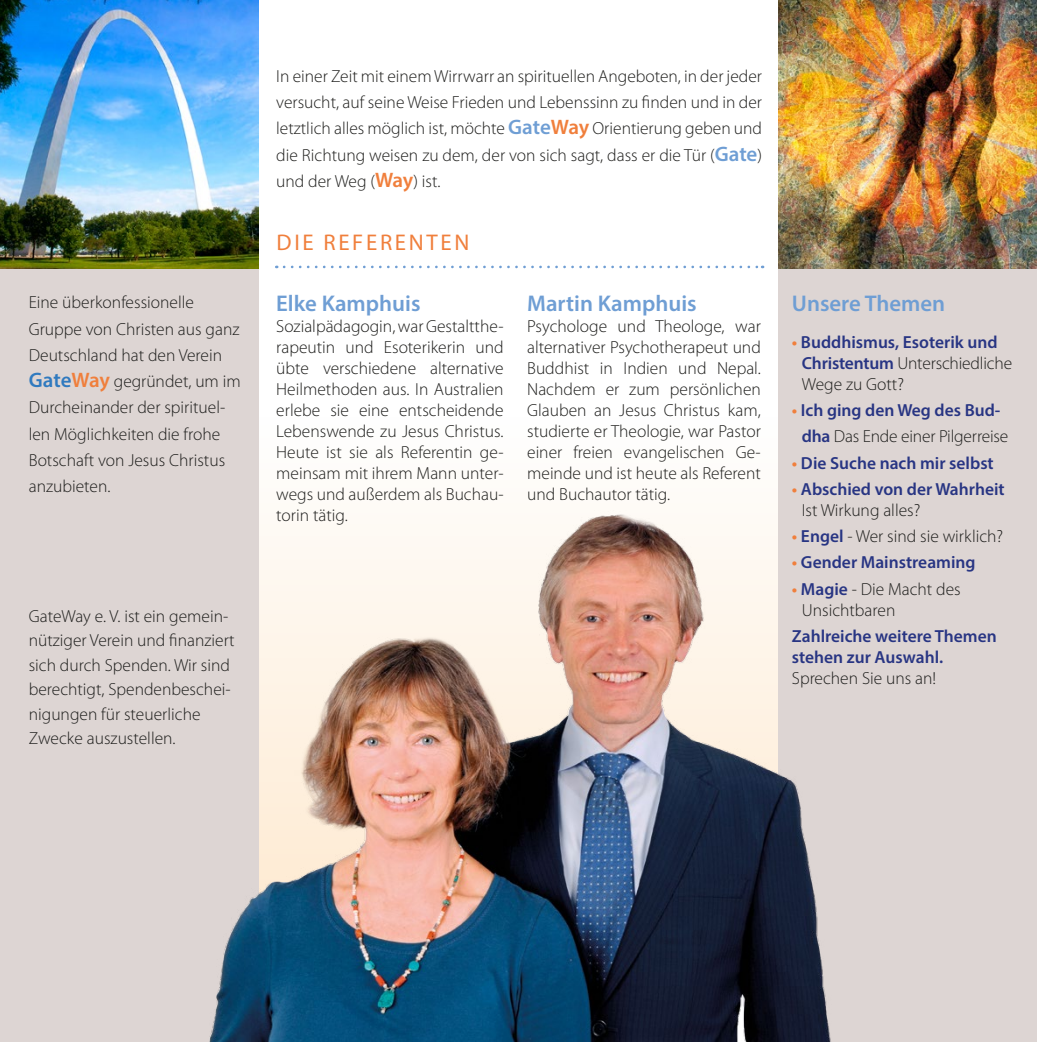
<style>
.page{position:relative;width:1037px;height:1042px;background:#fff}
.page>*{position:absolute;margin:0;border:0;box-sizing:border-box;transform-origin:0 0}
.t1{font:600 22.75px "Myriad Pro";color:#6f9ed4}
.t2{font:22.75px "Myriad Pro";letter-spacing:.12em;color:#f07f3c}
.t3{font:300 17.5px/21px "Myriad Pro";color:#1d1d1b;text-align:justify}
.t4{font:600 17.5px/21px "Myriad Pro";color:#283583}
.s1{font-weight:600;font-size:21px;color:#307abf}
.s2{font-weight:600;font-size:21px;color:#f07f3c}
.s3{font-weight:600;font-size:21px;color:#6f9ed4}
.s4{color:#f07f3c}
.s5{font-weight:300;color:#1d1d1b}
.s6{font-weight:600;color:#f07f3c}
.s7{font-weight:600;color:#283583}
</style>
<div class="page">
<div style="left:254px;top:417px;width:532px;height:486px;background:#fefdfb"></div>
<div style="left:0;top:0;width:258px;height:1042px;background:#ddd5d3"></div>
<div style="left:779px;top:0;width:258px;height:1042px;background:#ddd5d3"></div>
<img style="left:209px;top:496px;width:622px;height:546px">
<svg style="left:284px;top:266px;width:479px;height:2px"></svg>
<img style="left:0;top:0;width:258px;height:268px">
<img style="left:779px;top:0;width:258px;height:268px">
<p class="t3" style="left:29px;top:289px;width:213px;line-height:26.2px;text-align:left">Eine überkonfessionelle<br>Gruppe von Christen aus ganz<br>Deutschland hat den Verein<br><span class="s1">Gate</span><span class="s2">Way</span> gegründet, um im<br>Durcheinander der spirituel&shy;len Möglichkeiten die frohe<br>Botschaft von Jesus Christus anzubieten.</p>
<p class="t3" style="left:29px;top:603px;width:207px;line-height:24.5px;text-align:left">GateWay e. V. ist ein gemein&shy;nütziger Verein und finanziert sich durch Spenden. Wir sind berechtigt, Spendenbeschei&shy;nigungen für steuerliche<br>Zwecke auszustellen.</p>
<p class="t3" style="left:276px;top:63px;width:487px;line-height:26.2px">In einer Zeit mit einem Wirrwarr an spirituellen Angeboten, in der jeder versucht, auf seine Weise Frieden und Lebenssinn zu finden und in der letztlich alles möglich ist, möchte <span class="s3">Gate</span><span class="s2">Way</span> Orientierung geben und die Richtung weisen zu dem, der von sich sagt, dass er die Tür (<span class="s3">Gate</span>) und der Weg (<span class="s2">Way</span>) ist.</p>
<h1 class="t2" style="left:276px;top:229px;width:194px">DIE REFERENTEN</h1>
<h1 class="t1" style="left:276px;top:289px;width:146px">Elke Kamphuis</h1>
<p class="t3" style="left:276px;top:315px;width:229px">Sozialpädagogin, war Gestaltthe&shy;rapeutin und Esoterikerin und übte verschiedene alternative Heilmethoden aus. In Australien erlebe sie eine entscheidende Lebenswende zu Jesus Christus.<br>Heute ist sie als Referentin ge&shy;meinsam mit ihrem Mann unter&shy;wegs und außerdem als Buchau&shy;torin tätig.</p>
<h1 class="t1" style="left:527px;top:289px;width:171px">Martin Kamphuis</h1>
<p class="t3" style="left:527px;top:315px;width:235px">Psychologe und Theologe, war alternativer Psychotherapeut und Buddhist in Indien und Nepal.<br>Nachdem er zum persönlichen Glauben an Jesus Christus kam, studierte er Theologie, war Pastor einer freien evangelischen Ge&shy;meinde und ist heute als Referent und Buchautor tätig.</p>
<h1 class="t1" style="left:792px;top:289px;width:155px">Unsere Themen</h1>
<p class="t4" style="left:802px;top:331px;width:212px;text-indent:-10px"><span class="s4">•</span> Buddhismus, Esoterik und<br>Christentum <span class="s5">Unterschiedliche<br>Wege zu Gott?</span></p>
<p class="t4" style="left:792px;top:397px;width:218px;line-height:26.2px;text-align:center"><span class="s4">•</span> Ich ging den Weg des Bud&shy;dha <span class="s5">Das Ende einer Pilgerreise</span></p>
<p class="t4" style="left:792px;top:452px;width:203px"><span class="s4">•</span> Die Suche nach mir selbst</p>
<p class="t4" style="left:802px;top:478px;width:204px;text-indent:-10px"><span class="s4">•</span> Abschied von der Wahrheit<br><span class="s5">Ist Wirkung alles?</span></p>
<p class="t3" style="left:792px;top:525px;width:213px"><span class="s6">•</span> <span class="s7">Engel</span> - Wer sind sie wirklich?</p>
<p class="t4" style="left:792px;top:551px;width:185px"><span class="s4">•</span> Gender Mainstreaming</p>
<p class="t3" style="left:802px;top:578px;width:160px;text-indent:-10px"><span class="s6">•</span> <span class="s7">Magie</span> - Die Macht des<br>Unsichtbaren</p>
<p class="t4" style="left:792px;top:625px;width:206px">Zahlreiche weitere Themen stehen zur Auswahl.</p>
<p class="t3" style="left:792px;top:667px;width:146px">Sprechen Sie uns an!</p>
</div>
